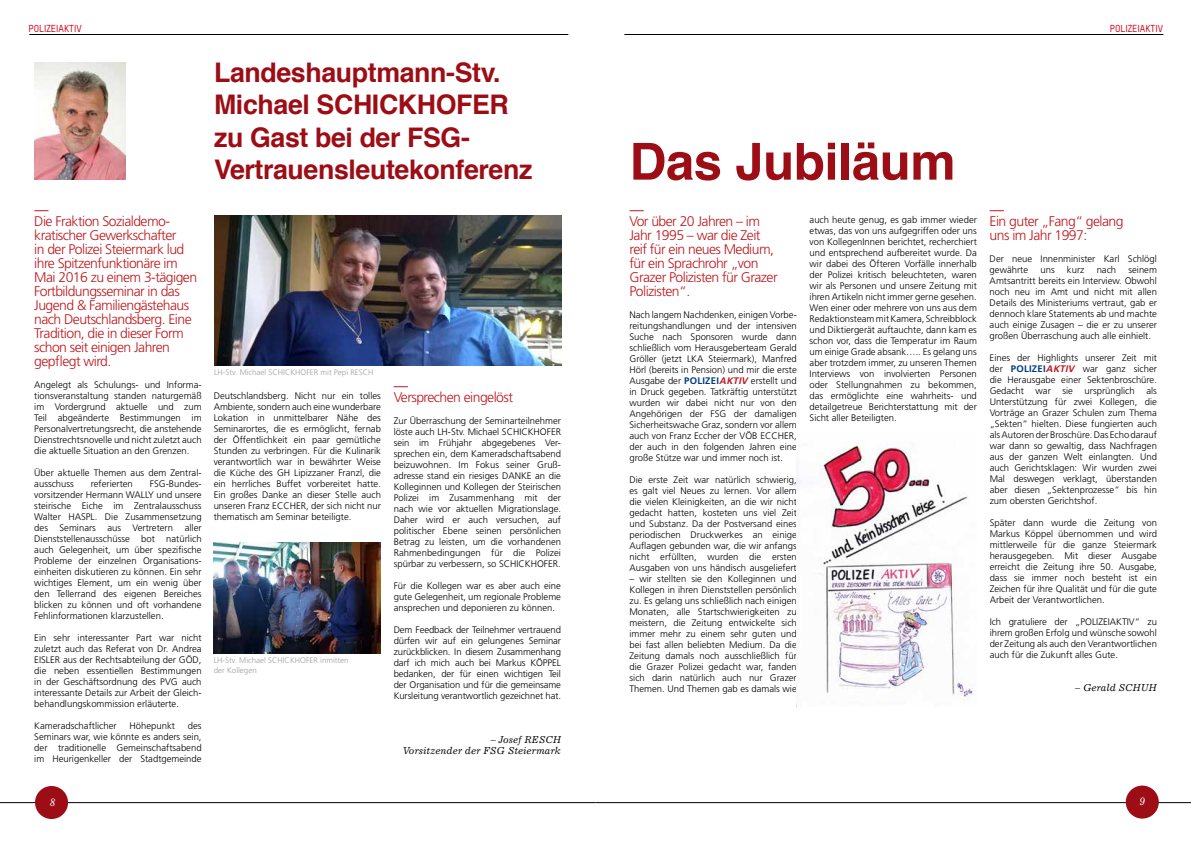
<style>
.page{position:relative;width:1191px;height:842px;background:#fff}
.page>*{position:absolute;margin:0;border:0;box-sizing:border-box;transform-origin:0 0}
.t1{font:700 51px "Helvetica";letter-spacing:-.01em;color:#9d0d15}
.t2{font:700 27px/32.4px "Helvetica";letter-spacing:-.015em;color:#9d0d15}
.t3{font:300 14px/14px "Frutiger LT Std";letter-spacing:-.04em;color:#be181e}
.t4{font:italic 11px "Excelsior LT Std";color:#fff}
.t5{font:italic 10px/11px "Excelsior LT Std";color:#000;text-align:right}
.t6{font:500 10px "TSTARPRO";color:#cd071e}
.t7{font:300 9.5px/11px "Frutiger LT Std";color:#000;text-align:justify}
.t8{font:300 8px/10px "Frutiger LT Std";color:#9c9e9f}
.s1{font-weight:700;color:#003882}
.s2{font-weight:700;font-style:italic;color:#be181e}
</style>
<div class="page">
<hr style="left:595px;top:802px;width:596px;height:1px;background:#000">
<hr style="left:0;top:802px;width:595px;height:1px;background:#000">
<hr style="left:29px;top:34px;width:539px;height:1px;background:#000">
<hr style="left:624px;top:34px;width:539px;height:1px;background:#000">
<div style="left:35px;top:786px;width:33px;height:33px;background:#9d0d15;border-radius:50%"></div>
<div style="left:1125px;top:785px;width:33px;height:34px;background:#9d0d15;border-radius:50%"></div>
<svg style="left:34px;top:210px;width:14px;height:1px"></svg>
<svg style="left:629px;top:210px;width:14px;height:1px"></svg>
<svg style="left:394px;top:386px;width:14px;height:1px"></svg>
<img style="left:34px;top:62px;width:91px;height:117px">
<img style="left:214px;top:542px;width:166px;height:111px">
<img style="left:214px;top:215px;width:347px;height:150px">
<svg style="left:989px;top:210px;width:14px;height:1px"></svg>
<img style="left:797px;top:443px;width:177px;height:263px">
<p class="t6" style="left:29px;top:22px;width:55px">POLIZEIAKTIV</p>
<p class="t6" style="left:1109px;top:22px;width:55px">POLIZEIAKTIV</p>
<h2 class="t2" style="left:214px;top:57px;width:320px">Landeshauptmann-Stv.<br>Michael SCHICKHOFER zu Gast bei der FSG-<br>Vertrauensleutekonferenz</h2>
<p class="t3" style="left:34px;top:214px;width:164px">Die Fraktion Sozialdemo&shy;kratischer Gewerkschafter<br>in der Polizei Steiermark lud ihre Spitzenfunktionäre im<br>Mai 2016 zu einem 3-tägigen<br>Fortbildungsseminar in das<br>Jugend &amp; Familiengästehaus nach Deutschlandsberg. Eine<br>Tradition, die in dieser Form schon seit einigen Jahren gepflegt wird.</p>
<p class="t7" style="left:34px;top:379px;width:169px">Angelegt als Schulungs- und Informa&shy;tionsveranstaltung standen naturgemäß im Vordergrund aktuelle und zum Teil abgeänderte Bestimmungen im Personalvertretungsrecht, die anstehende Dienstrechtsnovelle und nicht zuletzt auch die aktuelle Situation an den Grenzen.</p>
<p class="t7" style="left:34px;top:467px;width:169px">Über aktuelle Themen aus dem Zentral&shy;ausschuss</p>
<p class="t7" style="left:91px;top:478px;width:44px">referierten</p>
<p class="t7" style="left:34px;top:478px;width:169px;text-indent:116px">FSG-Bundes&shy;vorsitzender Hermann WALLY und unsere steirische Eiche im Zentralausschuss Walter HASPL. Die Zusammensetzung des Seminars aus Vertretern aller Dienststellenausschüsse bot natürlich auch Gelegenheit, um über spezifische Probleme der einzelnen Organisations&shy;einheiten diskutieren zu können. Ein sehr wichtiges Element, um ein wenig über den Tellerrand des eigenen Bereiches blicken zu können und oft vorhandene Fehlinformationen klarzustellen.</p>
<p class="t7" style="left:34px;top:632px;width:169px">Ein sehr interessanter Part war nicht zuletzt auch das Referat von Dr. Andrea EISLER aus der Rechtsabteilung der GÖD, die neben essentiellen Bestimmungen in der Geschäftsordnung des PVG auch interessante Details zur Arbeit der Gleich&shy;behandlungskommission erläuterte.</p>
<p class="t7" style="left:34px;top:720px;width:84px">Kameradschaftlicher</p>
<p class="t7" style="left:130px;top:720px;width:47px">Höhepunkt</p>
<p class="t7" style="left:34px;top:720px;width:169px;text-indent:154px">des Seminars war, wie könnte es anders sein, der traditionelle Gemeinschaftsabend im Heurigenkeller der Stadtgemeinde</p>
<p class="t8" style="left:214px;top:368px;width:161px">LH-Stv. Michael SCHICKHOFER mit Pepi RESCH</p>
<p class="t7" style="left:214px;top:390px;width:169px">Deutschlandsberg. Nicht nur ein tolles Ambiente, sondern auch eine wunderbare Lokation in unmittelbarer Nähe des Seminarortes, die es ermöglicht, fernab der Öffentlichkeit ein paar gemütliche Stunden zu verbringen. Für die Kulinarik verantwortlich war in bewährter Weise die Küche des GH Lipizzaner Franzl, die ein herrliches Buffet vorbereitet hatte.<br>Ein großes Danke an dieser Stelle auch unseren Franz ECCHER, der sich nicht nur thematisch am Seminar beteiligte.</p>
<h3 class="t3" style="left:394px;top:390px;width:121px">Versprechen eingelöst</h3>
<p class="t7" style="left:394px;top:415px;width:169px">Zur Überraschung der Seminarteilnehmer löste auch LH-Stv. Michael SCHICKHOFER sein im Frühjahr abgegebenes Ver&shy;sprechen ein, dem Kameradschaftsabend beizuwohnen. Im Fokus seiner Gruß&shy;adresse stand ein riesiges DANKE an die Kolleginnen und Kollegen der Steirischen Polizei im Zusammenhang mit der nach wie vor aktuellen Migrationslage.<br>Daher wird er auch versuchen, auf politischer Ebene seinen persönlichen Betrag zu leisten, um die vorhandenen Rahmenbedingungen für die Polizei spürbar zu verbessern, so SCHICKHOFER.</p>
<p class="t7" style="left:394px;top:580px;width:169px">Für die Kollegen war es aber auch eine gute Gelegenheit, um regionale Probleme ansprechen und deponieren zu können.</p>
<p class="t7" style="left:394px;top:624px;width:169px">Dem Feedback der Teilnehmer vertrauend dürfen wir auf ein gelungenes Seminar zurückblicken. In diesem Zusammenhang darf ich mich auch bei Markus KÖPPEL bedanken, der für einen wichtigen Teil der Organisation und für die gemeinsame Kursleitung verantwortlich gezeichnet hat.</p>
<p class="t5" style="left:402px;top:734px;width:160px">– Josef RESCH<br>Vorsitzender der FSG Steiermark</p>
<p class="t8" style="left:214px;top:656px;width:136px">LH-Stv. Michael SCHICKHOFER inmitten der Kollegen</p>
<h1 class="t1" style="left:629px;top:121px;width:327px">Das Jubiläum</h1>
<h3 class="t3" style="left:629px;top:214px;width:150px">Vor über 20 Jahren – im<br>Jahr 1995 – war die Zeit reif für ein neues Medium, für ein Sprachrohr „von<br>Grazer Polizisten für Grazer<br>Polizisten“.</h3>
<p class="t7" style="left:629px;top:309px;width:169px">Nach langem Nachdenken, einigen Vorbe&shy;reitungshandlungen und der intensiven Suche nach Sponsoren wurde dann schließlich vom Herausgeberteam Gerald Gröller (jetzt LKA Steiermark), Manfred Hörl (bereits in Pension) und mir die erste Ausgabe der <span class="s1">POLIZEI</span><span class="s2">AKTIV</span> erstellt und in Druck gegeben. Tatkräftig unterstützt wurden wir dabei nicht nur von den Angehörigen der FSG der damaligen Sicherheitswache Graz, sondern vor allem auch von Franz Eccher der VÖB ECCHER, der auch in den folgenden Jahren eine große Stütze war und immer noch ist.</p>
<p class="t7" style="left:629px;top:474px;width:169px">Die erste Zeit war natürlich schwierig, es galt viel Neues zu lernen. Vor allem die vielen Kleinigkeiten, an die wir nicht gedacht hatten, kosteten uns viel Zeit und Substanz. Da der Postversand eines periodischen Druckwerkes an einige Auflagen gebunden war, die wir anfangs nicht erfüllten, wurden die ersten Ausgaben von uns händisch ausgeliefert</p>
<p class="t7" style="left:629px;top:573px;width:169px">– wir stellten sie den Kolleginnen und Kollegen in ihren Dienststellen persönlich zu. Es gelang uns schließlich nach einigen Monaten, alle Startschwierigkeiten zu meistern, die Zeitung entwickelte sich immer mehr zu einem sehr guten und bei fast allen beliebten Medium. Da die Zeitung damals noch ausschließlich für die Grazer Polizei gedacht war, fanden sich darin natürlich auch nur Grazer Themen. Und Themen gab es damals wie</p>
<p class="t7" style="left:809px;top:214px;width:169px">auch heute genug, es gab immer wieder etwas, das von uns aufgegriffen oder uns von KollegenInnen berichtet, recherchiert und entsprechend aufbereitet wurde. Da wir dabei des Öfteren Vorfälle innerhalb der Polizei kritisch beleuchteten, waren wir als Personen und unsere Zeitung mit ihren Artikeln nicht immer gerne gesehen.<br>Wen einer oder mehrere von uns aus dem Redaktionsteam mit Kamera, Schreibblock und Diktiergerät auftauchte, dann kam es schon vor, dass die Temperatur im Raum um einige Grade absank….. Es gelang uns aber trotzdem immer, zu unseren Themen Interviews von involvierten Personen oder Stellungnahmen zu bekommen, das ermöglichte eine wahrheits- und detailgetreue Berichterstattung mit der Sicht aller Beteiligten.</p>
<h3 class="t3" style="left:989px;top:214px;width:135px">Ein guter „Fang“ gelang uns im Jahr 1997:</h3>
<p class="t7" style="left:989px;top:253px;width:169px">Der neue Innenminister Karl Schlögl gewährte</p>
<p class="t7" style="left:1040px;top:264px;width:16px">uns</p>
<p class="t7" style="left:1067px;top:264px;width:19px">kurz</p>
<p class="t7" style="left:1096px;top:264px;width:21px">nach</p>
<p class="t7" style="left:989px;top:264px;width:169px;text-indent:139px">seinem Amtsantritt bereits ein Interview. Obwohl noch neu im Amt und nicht mit allen Details des Ministeriums vertraut, gab er dennoch klare Statements ab und machte auch einige Zusagen – die er zu unserer großen Überraschung auch alle einhielt.</p>
<p class="t7" style="left:989px;top:352px;width:169px">Eines der Highlights unserer Zeit mit der <span class="s1">POLIZEI</span><span class="s2">AKTIV</span> war ganz sicher die Herausgabe einer Sektenbroschüre.<br>Gedacht war sie ursprünglich als Unterstützung für zwei Kollegen, die Vorträge an Grazer Schulen zum Thema „Sekten“ hielten. Diese fungierten auch als Autoren der Broschüre. Das Echo darauf war dann so gewaltig, dass Nachfragen aus der ganzen Welt einlangten. Und auch Gerichtsklagen: Wir wurden zwei Mal deswegen verklagt, überstanden aber diesen „Sektenprozesse“ bis hin zum obersten Gerichtshof.</p>
<p class="t7" style="left:989px;top:517px;width:169px">Später dann wurde die Zeitung von Markus Köppel übernommen und wird mittlerweile für die ganze Steiermark herausgegeben. Mit dieser Ausgabe erreicht die Zeitung ihre 50. Ausgabe, dass sie immer noch besteht ist ein Zeichen für ihre Qualität und für die gute Arbeit der Verantwortlichen.</p>
<p class="t7" style="left:989px;top:616px;width:169px">Ich gratuliere der „POLIZEIAKTIV“ zu ihrem großen Erfolg und wünsche sowohl der Zeitung als auch den Verantwortlichen auch für die Zukunft alles Gute.</p>
<p class="t5" style="left:1075px;top:682px;width:83px">– Gerald SCHUH</p>
<p class="t4" style="left:49px;top:796px;width:8px">8</p>
<p class="t4" style="left:1139px;top:795px;width:8px">9</p>
</div>
